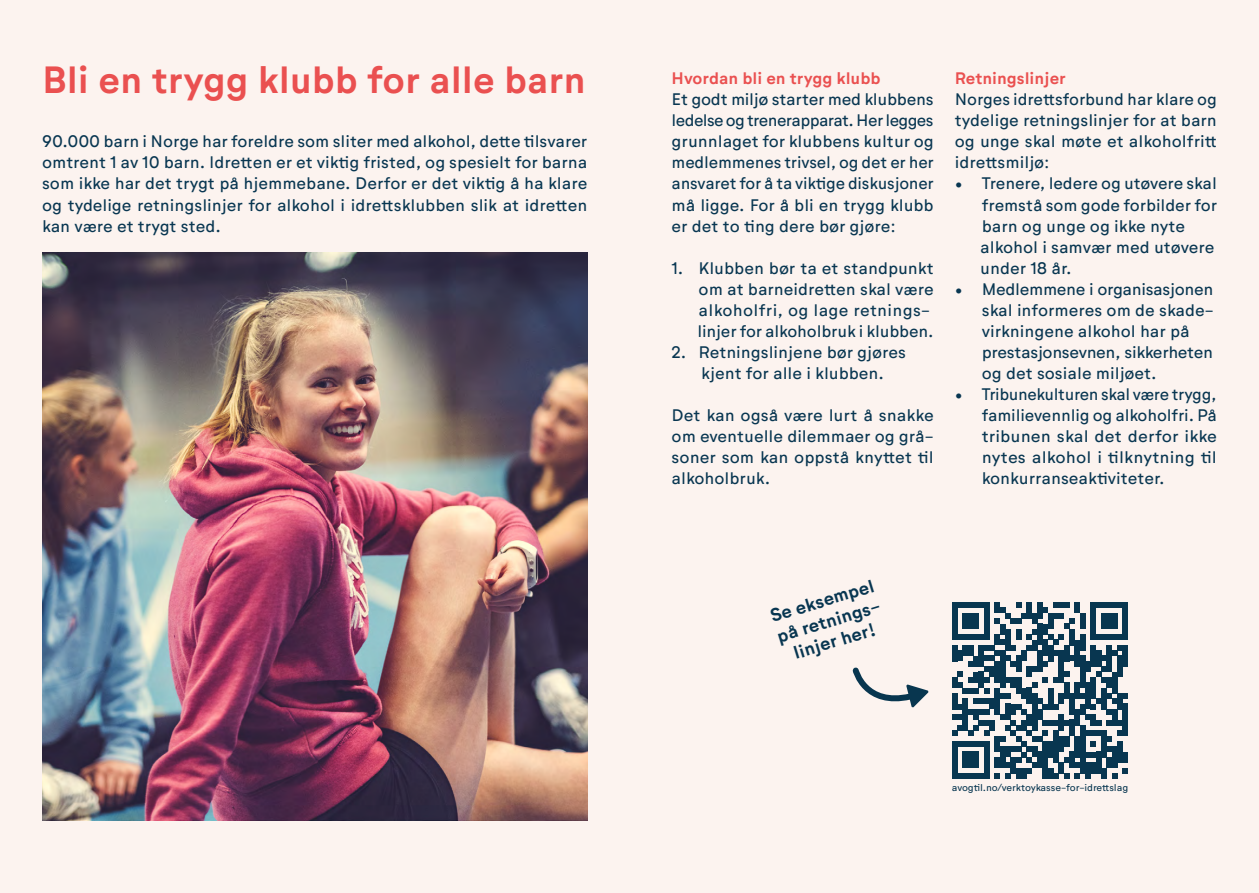
<style>
.page{position:relative;width:1259px;height:893px;background:#fff}
.page>*{position:absolute;margin:0;border:0;box-sizing:border-box;transform-origin:0 0}
.t1{font:600 37.5px "Neutrif Studio";color:#ea5050}
.t2{font:600 18px/21px "Neutrif Studio";color:#083651;text-align:center}
.t3{font:16.5px/21px "Neutrif Studio";color:#083651;text-align:justify}
.t4{font:600 16.5px "Neutrif Studio";color:#ea5050}
.t5{font:9.75px "Neutrif Studio";letter-spacing:-.01em;color:#083650}
</style>
<div class="page">
<div style="left:0;top:0;width:642px;height:893px;background:#fcf3ef"></div>
<div style="left:615px;top:0;width:644px;height:893px;background:#fcf3ef"></div>
<img style="left:42px;top:253px;width:545px;height:568px">
<svg style="left:952px;top:602px;width:176px;height:176px"></svg>
<svg style="left:852px;top:667px;width:76px;height:41px"></svg>
<h1 class="t1" style="left:42px;top:57px;width:545px">Bli en trygg klubb for alle barn</h1>
<p class="t3" style="left:42px;top:131px;width:547px">90.000 barn i Norge har foreldre som sliter med alkohol, dette tilsvarer omtrent 1 av 10 barn. Idretten er et viktig fristed, og spesielt for barna som ikke har det trygt på hjemmebane. Derfor er det viktig å ha klare og tydelige retningslinjer for alkohol i idrettsklubben slik at idretten kan være et trygt sted.</p>
<p class="t4" style="left:671px;top:68px;width:210px">Hvordan bli en trygg klubb</p>
<p class="t3" style="left:671px;top:89px;width:264px">Et godt miljø starter med klubbens ledelse og trenerapparat. Her legges grunnlaget for klubbens kultur og medlemmenes trivsel, og det er her ansvaret for å ta viktige diskusjoner må ligge. For å bli en trygg klubb er det to ting dere bør gjøre:</p>
<p class="t3" style="left:697px;top:257px;width:238px;text-align:left;text-indent:-26px">1. Klubben bør ta et standpunkt om at barneidretten skal være alkoholfri, og lage retnings&shy;linjer for alkoholbruk i klubben.</p>
<p class="t3" style="left:671px;top:342px;width:236px;text-align:center">2. Retningslinjene bør gjøres kjent for alle i klubben.</p>
<p class="t3" style="left:671px;top:405px;width:264px">Det kan også være lurt å snakke om eventuelle dilemmaer og grå&shy;soner som kan oppstå knyttet til alkoholbruk.</p>
<p class="t4" style="left:954px;top:68px;width:112px">Retningslinjer</p>
<p class="t3" style="left:954px;top:89px;width:264px">Norges idrettsforbund har klare og tydelige retningslinjer for at barn og unge skal møte et alkoholfritt idrettsmiljø:</p>
<p class="t3" style="left:980px;top:173px;width:238px;text-align:left;text-indent:-25px">• Trenere, ledere og utøvere skal fremstå som gode forbilder for barn og unge og ikke nyte alkohol i samvær med utøvere under 18 år.</p>
<p class="t3" style="left:981px;top:279px;width:233px;text-align:left;text-indent:-27px">• Medlemmene i organisasjonen skal informeres om de skade&shy;virkningene alkohol har på prestasjonsevnen, sikkerheten og det sosiale miljøet.</p>
<p class="t3" style="left:981px;top:384px;width:237px;text-indent:-27px">• Tribunekulturen skal være trygg, familievennlig og alkoholfri. På tribunen skal det derfor ikke nytes alkohol i tilknytning til konkurranseaktiviteter.</p>
<p class="t2" style="left:768px;top:606px;width:109px;rotate:-17deg">Se eksempel på retnings&shy;linjer her!</p>
<p class="t5" style="left:952px;top:781px;width:178px">avogtil.no/verktoykasse-for-idrettslag</p>
</div>
